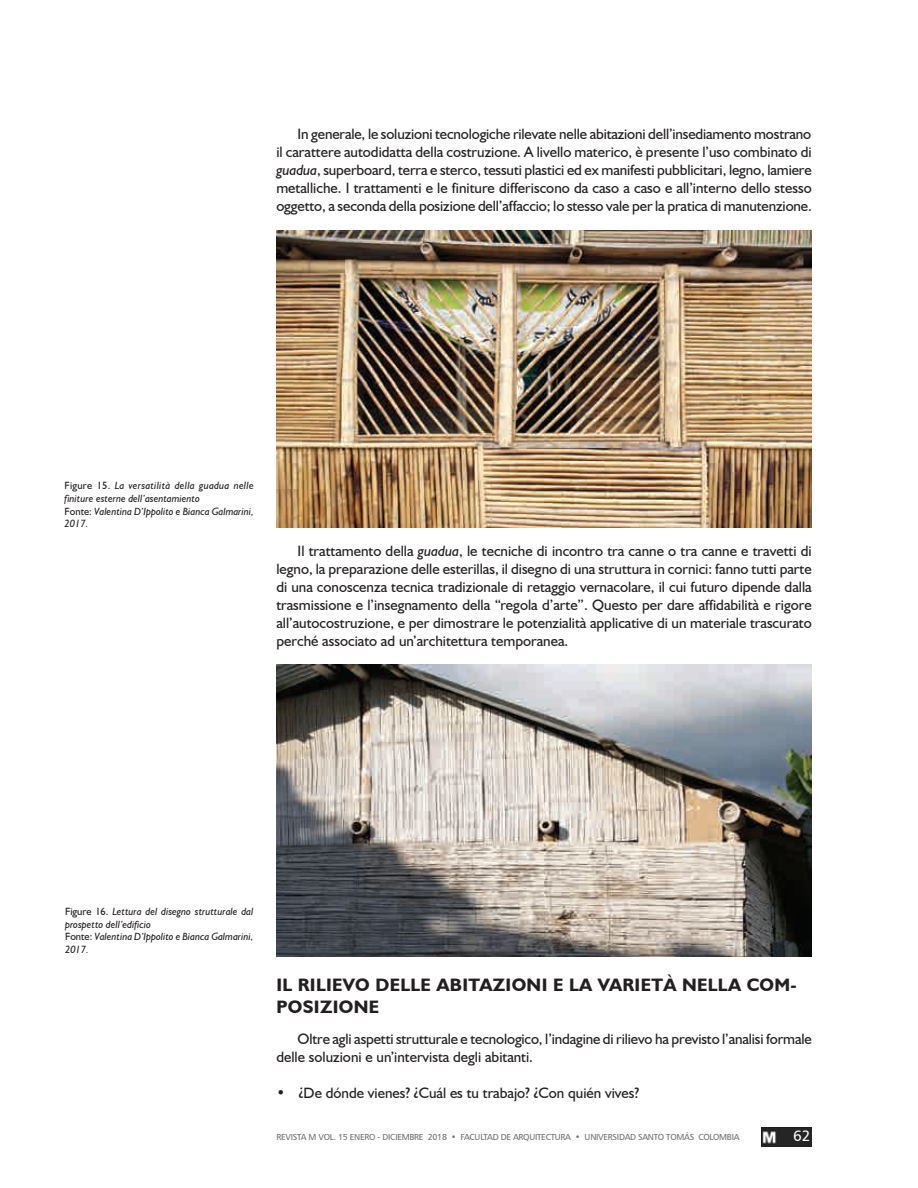
<style>
.page{position:relative;width:918px;height:1188px;background:#fff}
.page>*{position:absolute;margin:0;border:0;box-sizing:border-box;transform-origin:0 0}
.Estilo_T2{font:700 18px/21.6px "Humanist 521 BT";letter-spacing:.02em;color:#231f20}
.Estilo_texto_interno{font:15px/18px "Humanist 521 BT";letter-spacing:-.005em;color:#231f20;text-align:justify}
.t1{font:15px "Humanist 777 BT Roman B";color:#fff}
.Estilo_Fotos_-_Fuent{font:italic 10.5px/12.6px "Humanist 521 BT";color:#231f20}
.t2{font:8.7px "Humanist 777 BT Roman B";letter-spacing:-.03em;color:#6c6d70}
.s1{font-style:italic}
.s2{font-style:normal}
</style>
<div class="page">
<img style="left:276px;top:230px;width:536px;height:297px">
<img style="left:276px;top:664px;width:536px;height:293px">
<img style="left:761px;top:1127px;width:51px;height:20px">
<p class="Estilo_texto_interno" style="left:276px;top:125px;width:537px;text-indent:21px">In generale, le soluzioni tecnologiche rilevate nelle abitazioni dell’insediamento mostrano il carattere autodidatta della costruzione. A livello materico, è presente l’uso combinato di <span class="s1">guadua</span>, superboard, terra e sterco, tessuti plastici ed ex manifesti pubblicitari, legno, lamiere metalliche. I trattamenti e le finiture differiscono da caso a caso e all’interno dello stesso oggetto, a seconda della posizione dell’affaccio; lo stesso vale per la pratica di manutenzione.</p>
<p class="Estilo_Fotos_-_Fuent" style="left:65px;top:479px;width:191px"><span class="s2">Figure 15.</span> La versatilità della guadua nelle finiture esterne dell’asentamiento</p>
<p class="Estilo_Fotos_-_Fuent" style="left:65px;top:504px;width:191px"><span class="s2">Fonte:</span> Valentina D’Ippolito e Bianca Galmarini,<br>2017.</p>
<p class="Estilo_texto_interno" style="left:276px;top:542px;width:537px;text-indent:21px">Il trattamento della <span class="s1">guadua</span>, le tecniche di incontro tra canne o tra canne e travetti di legno, la preparazione delle esterillas, il disegno di una struttura in cornici: fanno tutti parte di una conoscenza tecnica tradizionale di retaggio vernacolare, il cui futuro dipende dalla trasmissione e l’insegnamento della “regola d’arte”. Questo per dare affidabilità e rigore all’autocostruzione, e per dimostrare le potenzialità applicative di un materiale trascurato perché associato ad un’architettura temporanea.</p>
<p class="Estilo_Fotos_-_Fuent" style="left:65px;top:905px;width:190px"><span class="s2">Figure 16.</span> Lettura del disegno strutturale dal prospetto dell’edificio</p>
<p class="Estilo_Fotos_-_Fuent" style="left:65px;top:930px;width:190px"><span class="s2">Fonte:</span> Valentina D’Ippolito e Bianca Galmarini,<br>2017.</p>
<p class="Estilo_T2" style="left:276px;top:974px;width:522px">IL RILIEVO DELLE ABITAZIONI E LA VARIETÀ NELLA COM-<br>POSIZIONE</p>
<p class="Estilo_texto_interno" style="left:276px;top:1029px;width:537px;text-indent:21px">Oltre agli aspetti strutturale e tecnologico, l’indagine di rilievo ha previsto l’analisi formale delle soluzioni e un’intervista degli abitanti.</p>
<p class="Estilo_texto_interno" style="left:276px;top:1084px;width:364px">• ¿De dónde vienes? ¿Cuál es tu trabajo? ¿Con quién vives?</p>
<p class="t2" style="left:276px;top:1132px;width:465px">REVISTA M VOL. 15 ENERO - DICIEMBRE 2018 • FACULTAD DE ARQUITECTURA • UNIVERSIDAD SANTO TOMÁS COLOMBIA</p>
<p class="t1" style="left:793px;top:1126px;width:19px">62</p>
</div>
